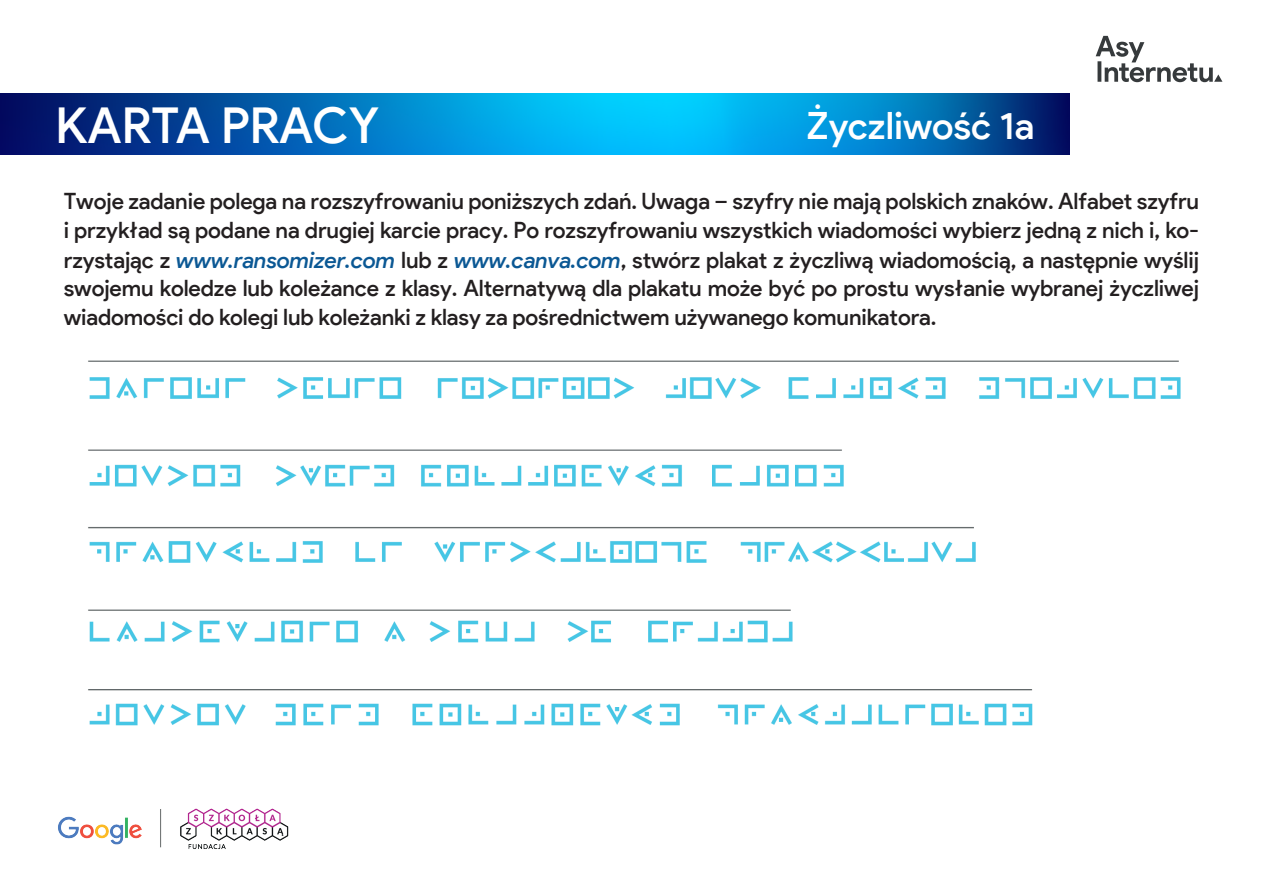
<style>
.page{position:relative;width:1263px;height:893px;background:#fff}
.page>*{position:absolute;margin:0;border:0;box-sizing:border-box;transform-origin:0 0}
.t1{font:500 49.5px "Product Sans";color:#fff}
.t2{font:500 37.65px "Product Sans";color:#fff}
.t3{font:500 22.5px/29px "Product Sans";letter-spacing:-.005em;color:#231f20;text-align:justify}
.s1{font-style:italic;color:#0b5894}
</style>
<div class="page">
<img style="left:0;top:93px;width:1070px;height:62px">
<svg style="left:1096px;top:36px;width:126px;height:46px"></svg>
<img style="left:88px;top:360px;width:1093px;height:366px">
<img style="left:58px;top:808px;width:231px;height:41px">
<h1 class="t1" style="left:56px;top:95px;width:325px">KARTA PRACY</h1>
<h2 class="t2" style="left:807px;top:103px;width:229px">Życzliwość 1a</h2>
<p class="t3" style="left:64px;top:187px;width:1137px">Twoje zadanie polega na rozszyfrowaniu poniższych zdań. Uwaga – szyfry nie mają polskich znaków. Alfabet szyfru i przykład są podane na drugiej karcie pracy. Po rozszyfrowaniu wszystkich wiadomości wybierz jedną z nich i, ko&shy;rzystając z <span class="s1">www.ransomizer.com</span> lub z <span class="s1">www.canva.com</span>, stwórz plakat z życzliwą wiadomością, a następnie wyślij swojemu koledze lub koleżance z klasy. Alternatywą dla plakatu może być po prostu wysłanie wybranej życzliwej wiadomości do kolegi lub koleżanki z klasy za pośrednictwem używanego komunikatora.</p>
</div>
